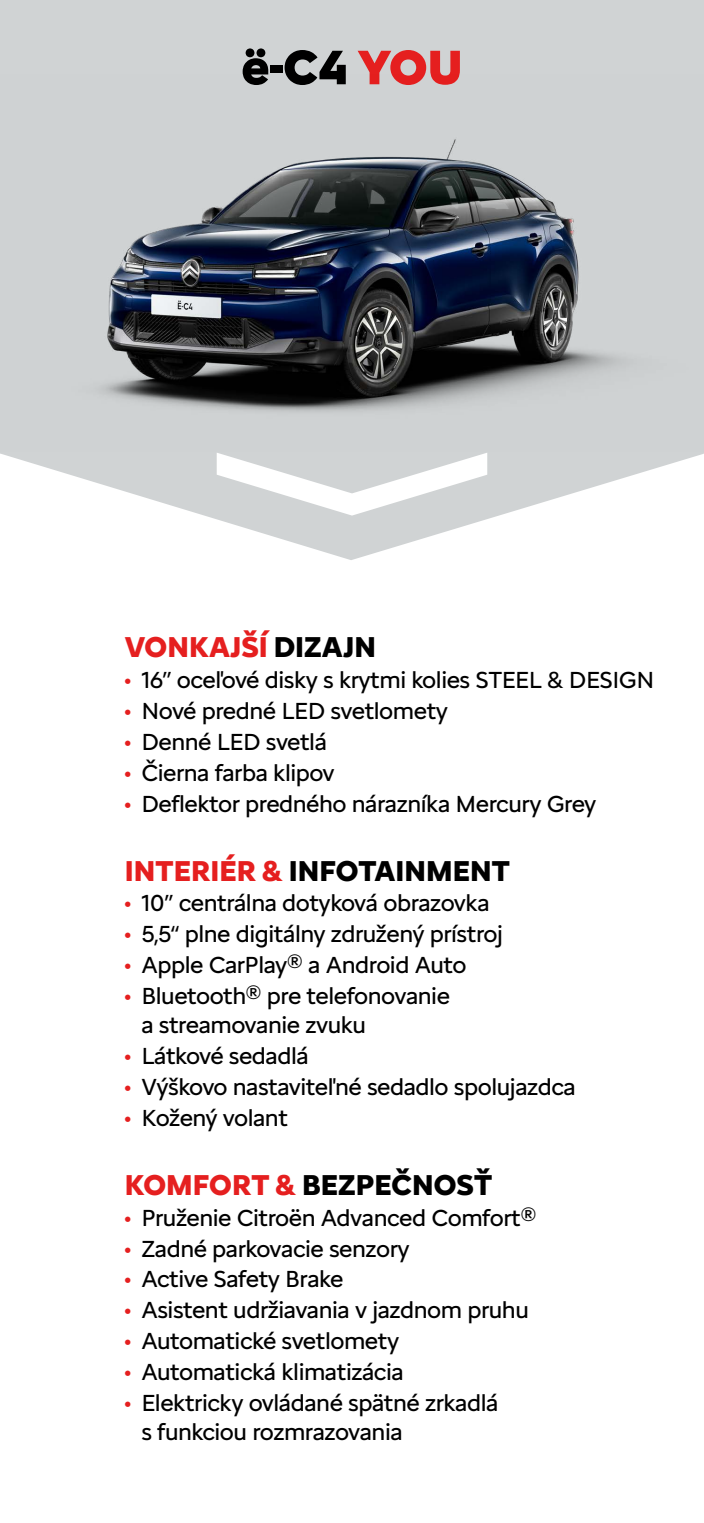
<style>
.page{position:relative;width:704px;height:1523px;background:#fff}
.page>*{position:absolute;margin:0;border:0;box-sizing:border-box;transform-origin:0 0}
.t1{font:900 50px "Citroen Type";color:#000}
.t2{font:700 29.69px "Citroen Type";letter-spacing:-.02em;color:#000}
.t3{font:700 29.69px "Citroen Type";letter-spacing:-.02em;color:#e51f1f}
.t4{font:24px/28.8px "Citroen Type";letter-spacing:-.02em;color:#000}
.s1{color:#e51f1f}
.s2{color:#000}
</style>
<div class="page">
<svg style="left:0;top:0;width:703px;height:560px;fill:#d0d3d4"></svg>
<svg style="left:216px;top:452px;width:271px;height:63px"></svg>
<img style="left:0;top:74px;width:703px;height:377px">
<p class="t1" style="left:241px;top:29px;width:223px">ë-C4 <span class="s1">YOU</span></p>
<p class="t3" style="left:124px;top:624px;width:253px">VONKAJŠÍ <span class="s2">DIZAJN</span></p>
<p class="t4" style="left:124px;top:664px;width:531px"><span class="s1">•</span> 16’’ oceľové disky s krytmi kolies STEEL &amp; DESIGN</p>
<p class="t4" style="left:124px;top:695px;width:325px"><span class="s1">•</span> Nové predné LED svetlomety</p>
<p class="t4" style="left:124px;top:726px;width:204px"><span class="s1">•</span> Denné LED svetlá</p>
<p class="t4" style="left:124px;top:757px;width:211px"><span class="s1">•</span> Čierna farba klipov</p>
<p class="t4" style="left:124px;top:788px;width:473px"><span class="s1">•</span> Deflektor predného nárazníka Mercury Grey</p>
<p class="t2" style="left:124px;top:848px;width:387px"><span class="s1">INTERIÉR &amp;</span> INFOTAINMENT</p>
<p class="t4" style="left:124px;top:887px;width:366px"><span class="s1">•</span> 10” centrálna dotyková obrazovka</p>
<p class="t4" style="left:124px;top:918px;width:380px"><span class="s1">•</span> 5,5“ plne digitálny združený prístroj</p>
<p class="t4" style="left:124px;top:949px;width:343px"><span class="s1">•</span> Apple CarPlay® a Android Auto</p>
<p class="t4" style="left:141px;top:980px;width:310px;text-indent:-17px"><span class="s1">•</span> Bluetooth® pre telefonovanie a streamovanie zvuku</p>
<p class="t4" style="left:124px;top:1040px;width:186px"><span class="s1">•</span> Látkové sedadlá</p>
<p class="t4" style="left:124px;top:1071px;width:452px"><span class="s1">•</span> Výškovo nastaviteľné sedadlo spolujazdca</p>
<p class="t4" style="left:124px;top:1102px;width:165px"><span class="s1">•</span> Kožený volant</p>
<p class="t2" style="left:124px;top:1162px;width:369px"><span class="s1">KOMFORT &amp;</span> BEZPEČNOSŤ</p>
<p class="t4" style="left:124px;top:1201px;width:413px"><span class="s1">•</span> Pruženie Citroën Advanced Comfort®</p>
<p class="t4" style="left:124px;top:1232px;width:286px"><span class="s1">•</span> Zadné parkovacie senzory</p>
<p class="t4" style="left:124px;top:1263px;width:220px"><span class="s1">•</span> Active Safety Brake</p>
<p class="t4" style="left:124px;top:1294px;width:405px"><span class="s1">•</span> Asistent udržiavania v jazdnom pruhu</p>
<p class="t4" style="left:124px;top:1325px;width:276px"><span class="s1">•</span> Automatické svetlomety</p>
<p class="t4" style="left:124px;top:1356px;width:280px"><span class="s1">•</span> Automatická klimatizácia</p>
<p class="t4" style="left:141px;top:1387px;width:358px;text-indent:-17px"><span class="s1">•</span> Elektricky ovládané spätné zrkadlá s funkciou rozmrazovania</p>
</div>
